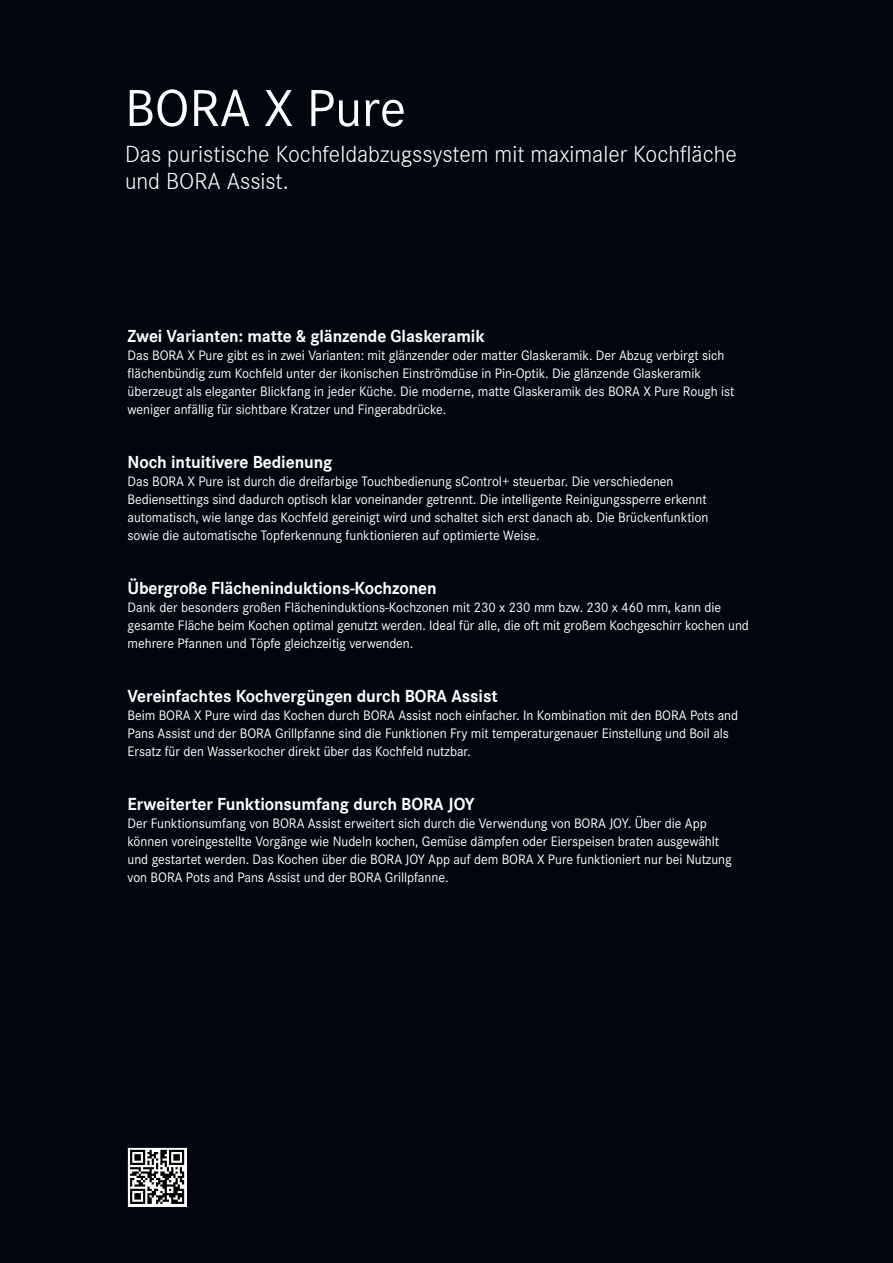
<style>
.page{position:relative;width:893px;height:1263px;background:#01060e}
.page>*{position:absolute;margin:0;border:0;box-sizing:border-box;transform-origin:0 0}
.Headline{font:54px "Corporate S Global";color:#fff}
.Vorspann{font:300 24px/27px "Corporate S Global";color:#fff}
.Highlights_headline{font:700 18px "Corporate S Global";letter-spacing:-.005em;color:#fff}
.Highlights_text{font:14.25px/18px "Corporate S Global";letter-spacing:-.005em;color:#fff}
.t1{font:13.5px "Corporate S";color:#fff}
</style>
<div class="page">
<svg style="left:128px;top:1148px;width:58px;height:58px"></svg>
<svg style="left:130px;top:1150px;width:54px;height:54px"></svg>
<p class="Headline" style="left:125px;top:76px;width:283px">BORA X Pure</p>
<p class="Vorspann" style="left:125px;top:141px;width:613px">Das puristische Kochfeldabzugssystem mit maximaler Kochfläche und BORA Assist.</p>
<p class="t1" style="left:143px;top:110px;width:67px">Lieferbar ab</p>
<p class="Highlights_headline" style="left:128px;top:325px;width:359px">Zwei Varianten: matte &amp; glänzende Glaskeramik</p>
<p class="Highlights_text" style="left:128px;top:346px;width:598px">Das BORA X Pure gibt es in zwei Varianten: mit glänzender oder matter Glaskeramik. Der Abzug verbirgt sich</p>
<p class="Highlights_text" style="left:128px;top:364px;width:575px">flächenbündig zum Kochfeld unter der ikonischen Einströmdüse in Pin-Optik. Die glänzende Glaskeramik</p>
<p class="Highlights_text" style="left:128px;top:382px;width:608px">überzeugt als eleganter Blickfang in jeder Küche. Die moderne, matte Glaskeramik des BORA X Pure Rough ist</p>
<p class="Highlights_text" style="left:128px;top:400px;width:320px">weniger anfällig für sichtbare Kratzer und Fingerabdrücke.</p>
<p class="Highlights_headline" style="left:128px;top:451px;width:206px">Noch intuitivere Bedienung</p>
<p class="Highlights_text" style="left:128px;top:472px;width:547px">Das BORA X Pure ist durch die dreifarbige Touchbedienung sControl+ steuerbar. Die verschiedenen</p>
<p class="Highlights_text" style="left:128px;top:490px;width:581px">Bediensettings sind dadurch optisch klar voneinander getrennt. Die intelligente Reinigungssperre erkennt</p>
<p class="Highlights_text" style="left:128px;top:508px;width:582px">automatisch, wie lange das Kochfeld gereinigt wird und schaltet sich erst danach ab. Die Brückenfunktion</p>
<p class="Highlights_text" style="left:128px;top:526px;width:414px">sowie die automatische Topferkennung funktionieren auf optimierte Weise.</p>
<p class="Highlights_headline" style="left:128px;top:577px;width:311px">Übergroße Flächeninduktions-Kochzonen</p>
<p class="Highlights_text" style="left:128px;top:598px;width:623px">Dank der besonders großen Flächeninduktions-Kochzonen mit 230 x 230 mm bzw. 230 x 460 mm, kann die gesamte Fläche beim Kochen optimal genutzt werden. Ideal für alle, die oft mit großem Kochgeschirr kochen und mehrere Pfannen und Töpfe gleichzeitig verwenden.</p>
<p class="Highlights_headline" style="left:128px;top:685px;width:371px">Vereinfachtes Kochvergüngen durch BORA Assist</p>
<p class="Highlights_text" style="left:128px;top:706px;width:612px">Beim BORA X Pure wird das Kochen durch BORA Assist noch einfacher. In Kombination mit den BORA Pots and</p>
<p class="Highlights_text" style="left:128px;top:724px;width:603px">Pans Assist und der BORA Grillpfanne sind die Funktionen Fry mit temperaturgenauer Einstellung und Boil als</p>
<p class="Highlights_text" style="left:128px;top:742px;width:345px">Ersatz für den Wasserkocher direkt über das Kochfeld nutzbar.</p>
<p class="Highlights_headline" style="left:128px;top:793px;width:348px">Erweiterter Funktionsumfang durch BORA JOY</p>
<p class="Highlights_text" style="left:128px;top:814px;width:581px">Der Funktionsumfang von BORA Assist erweitert sich durch die Verwendung von BORA JOY. Über die App</p>
<p class="Highlights_text" style="left:128px;top:832px;width:593px">können voreingestellte Vorgänge wie Nudeln kochen, Gemüse dämpfen oder Eierspeisen braten ausgewählt</p>
<p class="Highlights_text" style="left:128px;top:850px;width:606px">und gestartet werden. Das Kochen über die BORA JOY App auf dem BORA X Pure funktioniert nur bei Nutzung</p>
<p class="Highlights_text" style="left:128px;top:868px;width:322px">von BORA Pots and Pans Assist und der BORA Grillpfanne.</p>
</div>
